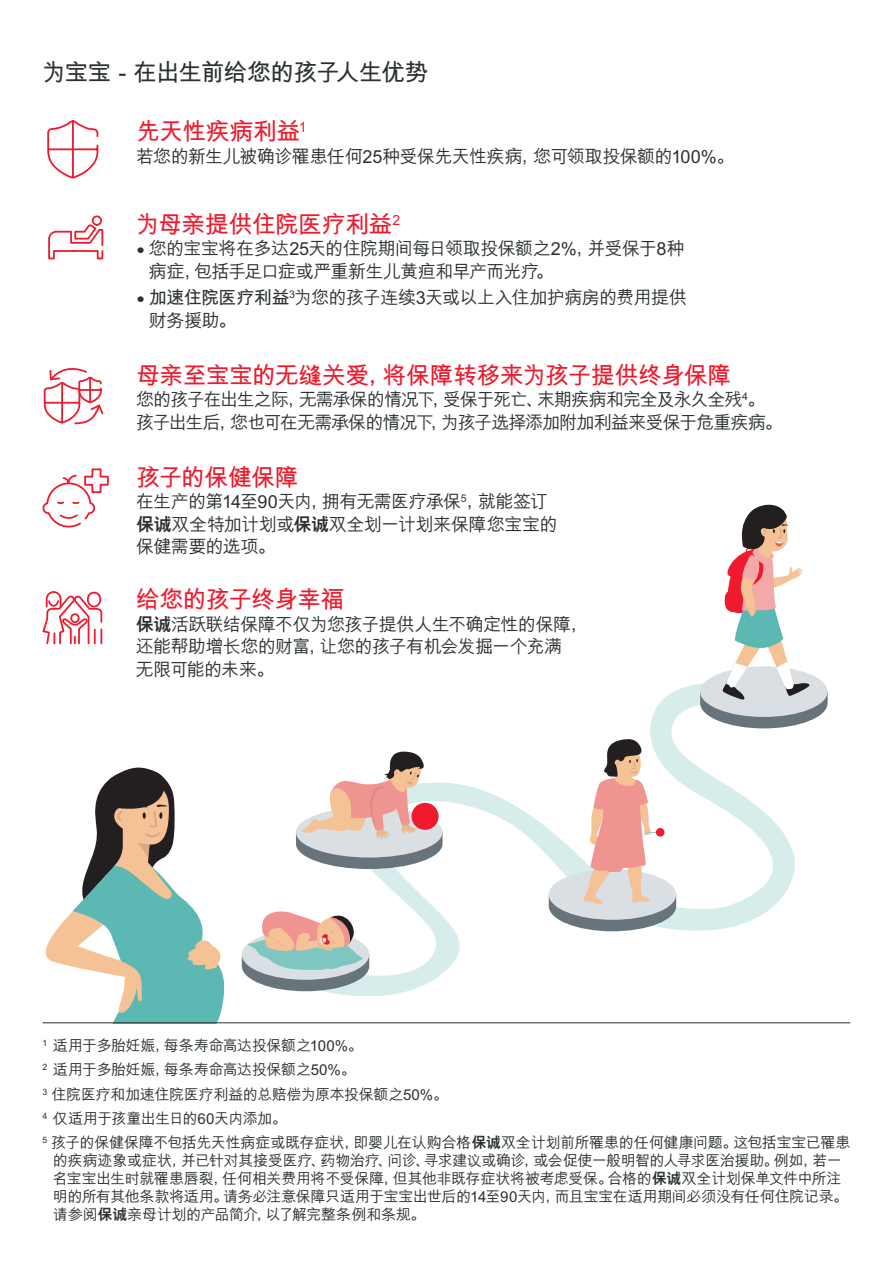
<style>
.page{position:relative;width:893px;height:1263px;background:#fff}
.page>*{position:absolute;margin:0;border:0;box-sizing:border-box;transform-origin:0 0}
.t1{font:700 24px "M Hei PRC";letter-spacing:-.03em;color:#ed1b2d}
.t2{font:700 24px "M Hei PRC";letter-spacing:-.06em;color:#2a312e}
.t3{font:500 18px/22.5px "M Hei PRC";letter-spacing:-.04em;color:#2a312e}
.t4{font:500 15px/24.5px "M Hei PRC";letter-spacing:-.025em;color:#2a312e}
.s1{font-family:"FS Albert";font-weight:400}
.s2{font-weight:700}
.s3{font-weight:800}
</style>
<div class="page">
<svg style="left:45px;top:767px;width:180px;height:255px"></svg>
<svg style="left:42px;top:591px;width:61px;height:54px"></svg>
<svg style="left:262px;top:684px;width:573px;height:340px"></svg>
<svg style="left:47px;top:120px;width:52px;height:59px"></svg>
<svg style="left:42px;top:468px;width:67px;height:60px"></svg>
<hr style="left:43px;top:1022px;width:807px;height:1px;background:#2a312e">
<svg style="left:43px;top:368px;width:61px;height:57px"></svg>
<svg style="left:549px;top:738px;width:127px;height:193px"></svg>
<svg style="left:700px;top:505px;width:128px;height:223px"></svg>
<svg style="left:296px;top:751px;width:147px;height:118px"></svg>
<svg style="left:242px;top:910px;width:127px;height:81px"></svg>
<svg style="left:48px;top:215px;width:56px;height:45px"></svg>
<h1 class="t2" style="left:43px;top:60px;width:388px">为宝宝 - 在出生前给您的孩子人生优势</h1>
<h1 class="t1" style="left:136px;top:119px;width:172px">先天性疾病利益<sup>1</sup></h1>
<p class="t3" style="left:136px;top:144px;width:600px">若您的新生儿被确诊罹患任何25种受保先天性疾病，您可领取投保额的100%。</p>
<h1 class="t1" style="left:136px;top:212px;width:266px">为母亲提供住院医疗利益<sup>2</sup></h1>
<p class="t3" style="left:149px;top:237px;width:537px;text-indent:-13px"><span class="s1">•</span> 您的宝宝将在多达25天的住院期间每日领取投保额之2%，并受保于8种病症，包括手足口症或严重新生儿黄疸和早产而光疗。</p>
<p class="t3" style="left:149px;top:286px;width:540px;text-indent:-13px"><span class="s1">•</span> <span class="s2">加速住院医疗利益</span><sup>3</sup>为您的孩子连续3天或以上入住加护病房的费用提供财务援助。</p>
<h1 class="t1" style="left:136px;top:363px;width:597px">母亲至宝宝的无缝关爱，将保障转移来为孩子提供终身保障</h1>
<p class="t3" style="left:136px;top:388px;width:648px">您的孩子在出生之际，无需承保的情况下，受保于死亡、末期疾病和完全及永久全残<sup>4</sup>。孩子出生后，您也可在无需承保的情况下，为孩子选择添加附加利益来受保于危重疾病。</p>
<h1 class="t1" style="left:136px;top:465px;width:164px">孩子的保健保障</h1>
<p class="t3" style="left:136px;top:490px;width:423px">在生产的第14至90天内，拥有无需医疗承保<sup>5</sup>，就能签订<span class="s3">保诚</span>双全特加计划或<span class="s3">保诚</span>双全划一计划来保障您宝宝的保健需要的选项。</p>
<h1 class="t1" style="left:136px;top:587px;width:210px">给您的孩子终身幸福</h1>
<p class="t3" style="left:136px;top:613px;width:454px"><span class="s3">保诚</span>活跃联结保障不仅为您孩子提供人生不确定性的保障，还能帮助增长您的财富，让您的孩子有机会发掘一个充满<br>无限可能的未来。</p>
<p class="t4" style="left:42px;top:1033px;width:809px"><sup>1</sup> 适用于多胎妊娠，每条寿命高达投保额之100%。<br><sup>2</sup> 适用于多胎妊娠，每条寿命高达投保额之50%。<br><sup>3</sup> 住院医疗和加速住院医疗利益的总赔偿为原本投保额之50%。<br><sup>4</sup> 仅适用于孩童出生日的60天内添加。<br><sup>5</sup> 孩子的保健保障不包括先天性病症或既存症状，即婴儿在认购合格<span class="s3">保诚</span>双全计划前所罹患的任何健康问题。这包括宝宝已罹患</p>
<p class="t4" style="left:53px;top:1152px;width:797px;line-height:18px">的疾病迹象或症状，并已针对其接受医疗、药物治疗、问诊、寻求建议或确诊，或会促使一般明智的人寻求医治援助。例如，若一名宝宝出生时就罹患唇裂，任何相关费用将不受保障，但其他非既存症状将被考虑受保。合格的<span class="s3">保诚</span>双全计划保单文件中所注明的所有其他条款将适用。请务必注意保障只适用于宝宝出世后的14至90天内，而且宝宝在适用期间必须没有任何住院记录。请参阅<span class="s3">保诚</span>亲母计划的产品简介，以了解完整条例和条规。</p>
</div>
